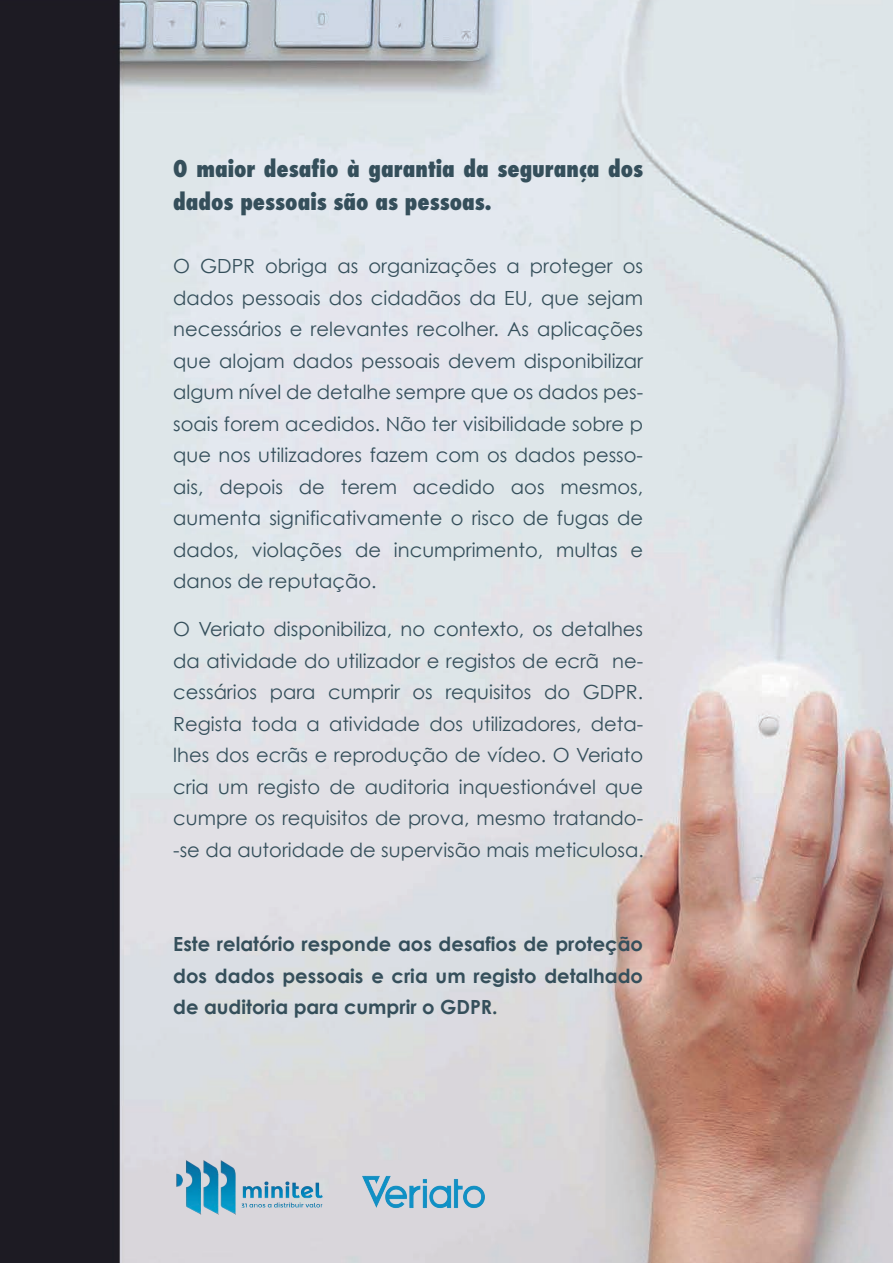
<style>
.page{position:relative;width:893px;height:1263px;background:#fff}
.page>*{position:absolute;margin:0;border:0;box-sizing:border-box;transform-origin:0 0}
.t1{font:800 condensed 22.5px/33px "Futura";color:#354f5b}
.t2{font:19.5px/31.5px "Century Gothic";color:#354f5b;text-align:justify}
.t3{font:700 19.5px/31.5px "Century Gothic";color:#354f5b;text-align:justify}
</style>
<div class="page">
<img style="left:0;top:0;width:893px;height:1263px">
<img style="left:359px;top:1173px;width:128px;height:39px">
<img style="left:175px;top:1146px;width:150px;height:85px">
<p class="t1" style="left:173px;top:152px;width:471px">O maior desafio à garantia da segurança dos dados pessoais são as pessoas.</p>
<p class="t2" style="left:173px;top:250px;width:471px">O GDPR obriga as organizações a proteger os dados pessoais dos cidadãos da EU, que sejam necessários e relevantes recolher. As aplicações que alojam dados pessoais devem disponibilizar algum nível de detalhe sempre que os dados pes&shy;soais forem acedidos. Não ter visibilidade sobre p que nos utilizadores fazem com os dados pesso&shy;ais, depois de terem acedido aos mesmos, aumenta significativamente o risco de fugas de dados, violações de incumprimento, multas e danos de reputação.</p>
<p class="t2" style="left:173px;top:613px;width:472px">O Veriato disponibiliza, no contexto, os detalhes da atividade do utilizador e registos de ecrã ne&shy;cessários para cumprir os requisitos do GDPR.<br>Regista toda a atividade dos utilizadores, deta&shy;lhes dos ecrãs e reprodução de vídeo. O Veriato cria um registo de auditoria inquestionável que cumpre os requisitos de prova, mesmo tratando--se da autoridade de supervisão mais meticulosa.</p>
<p class="t3" style="left:173px;top:928px;width:471px">Este relatório responde aos desafios de proteção dos dados pessoais e cria um registo detalhado de auditoria para cumprir o GDPR.</p>
</div>
